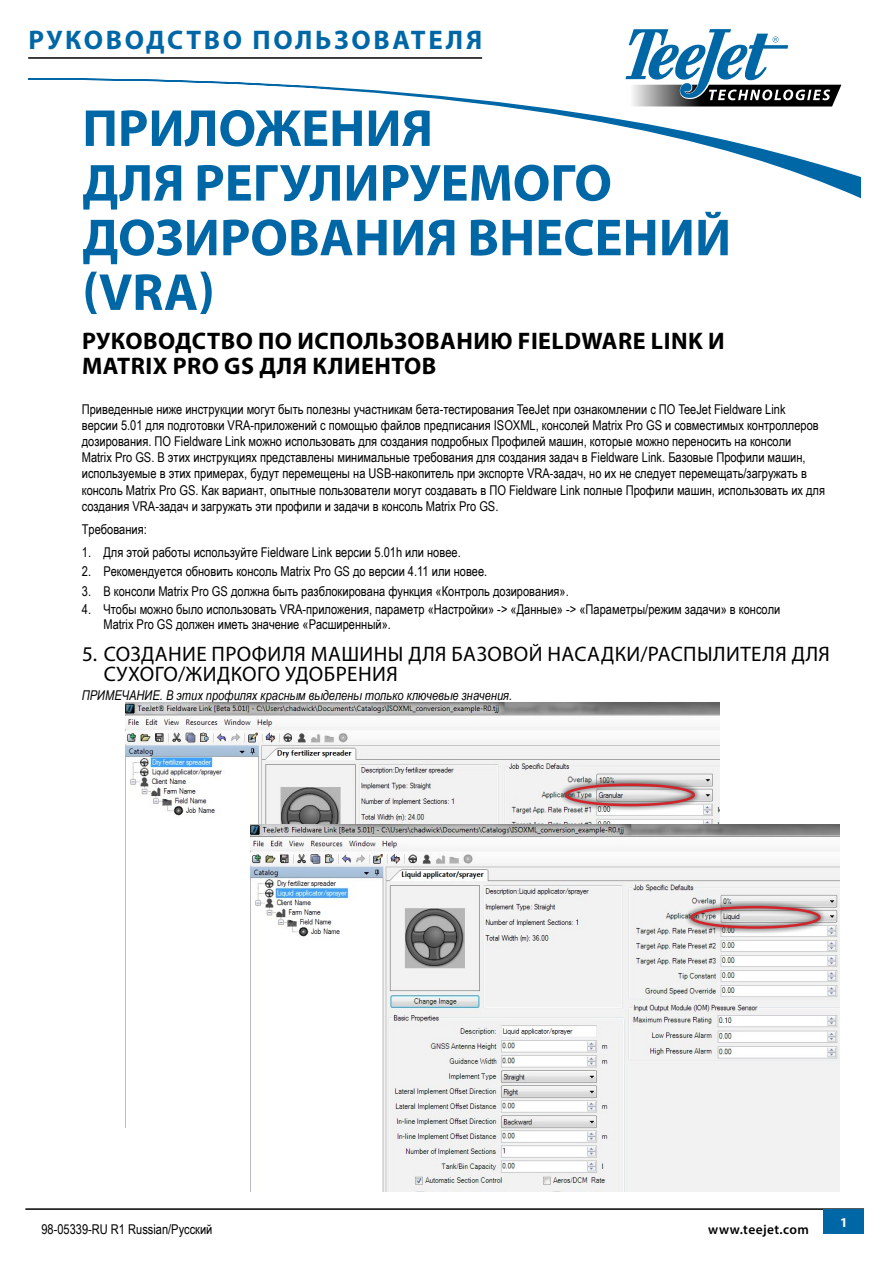
<style>
.page{position:relative;width:893px;height:1263px;background:#fff}
.page>*{position:absolute;margin:0;border:0;box-sizing:border-box;transform-origin:0 0}
.t1{font:700 52.5px/54.6px "Myriad Pro";color:#0067a6}
.t2{font:700 27px "Myriad Pro";letter-spacing:.095em;color:#0067a6}
.t3{font:700 24px/25.5px "Myriad Pro";letter-spacing:.02em;color:#000}
.t4{font:21px/19.5px "Myriad Pro";letter-spacing:.02em;color:#000}
.t5{font:13.5px/16.2px "Arial Narrow";color:#000}
.t6{font:italic 13.5px "Arial Narrow";color:#000}
.t7{font:600 13.5px "Myriad Pro";letter-spacing:.03em;color:#000}
.t8{font:700 13.5px "Myriad Pro";color:#fff}
</style>
<div class="page">
<svg style="left:28px;top:78px;width:834px;height:121px"></svg>
<svg style="left:625px;top:29px;width:216px;height:77px"></svg>
<hr style="left:28px;top:57px;width:454px;height:2px;background:#000">
<hr style="left:25px;top:1208px;width:839px;height:2px;background:#000">
<div style="left:824px;top:1209px;width:40px;height:24px;background:#0067a6"></div>
<img style="left:125px;top:703px;width:594px;height:424px">
<img style="left:250px;top:824px;width:590px;height:367px">
<div style="left:684px;top:900px;width:142px;height:35px;background:#000;opacity:.75"></div>
<div style="left:690px;top:906px;width:131px;height:23px;border:2px solid #d2232a;border-radius:50%"></div>
<div style="left:559px;top:777px;width:142px;height:35px;background:#000;opacity:.75"></div>
<div style="left:565px;top:783px;width:130px;height:23px;border:2px solid #d2232a;border-radius:50%"></div>
<h2 class="t2" style="left:28px;top:22px;width:455px">РУКОВОДСТВО ПОЛЬЗОВАТЕЛЯ</h2>
<h1 class="t1" style="left:82px;top:99px;width:650px">ПРИЛОЖЕНИЯ<br>ДЛЯ РЕГУЛИРУЕМОГО<br>ДОЗИРОВАНИЯ ВНЕСЕНИЙ (VRA)</h1>
<h3 class="t3" style="left:82px;top:327px;width:644px">РУКОВОДСТВО ПО ИСПОЛЬЗОВАНИЮ FIELDWARE LINK И<br>MATRIX PRO GS ДЛЯ КЛИЕНТОВ</h3>
<p class="t5" style="left:82px;top:400px;width:745px">Приведенные ниже инструкции могут быть полезны участникам бета-тестирования TeeJet при ознакомлении с ПО TeeJet Fieldware Link<br>версии 5.01 для подготовки VRA-приложений с помощью файлов предписания ISOXML, консолей Matrix Pro GS и совместимых контроллеров дозирования. ПО Fieldware Link можно использовать для создания подробных Профилей машин, которые можно переносить на консоли<br>Matrix Pro GS. В этих инструкциях представлены минимальные требования для создания задач в Fieldware Link. Базовые Профили машин, используемые в этих примерах, будут перемещены на USB-накопитель при экспорте VRA-задач, но их не следует перемещать/загружать в консоль Matrix Pro GS. Как вариант, опытные пользователи могут создавать в ПО Fieldware Link полные Профили машин, использовать их для создания VRA-задач и загружать эти профили и задачи в консоль Matrix Pro GS.</p>
<p class="t5" style="left:82px;top:520px;width:66px">Требования:</p>
<p class="t5" style="left:82px;top:543px;width:380px">1. Для этой работы используйте Fieldware Link версии 5.01h или новее.</p>
<p class="t5" style="left:82px;top:563px;width:407px">2. Рекомендуется обновить консоль Matrix Pro GS до версии 4.11 или новее.</p>
<p class="t5" style="left:82px;top:582px;width:488px">3. В консоли Matrix Pro GS должна быть разблокирована функция «Контроль дозирования».</p>
<p class="t5" style="left:103px;top:601px;width:678px;line-height:15px;text-indent:-22px">4. Чтобы можно было использовать VRA-приложения, параметр «Настройки» -&gt; «Данные» -&gt; «Параметры/режим задачи» в консоли<br>Matrix Pro GS должен иметь значение «Расширенный».</p>
<h3 class="t4" style="left:104px;top:644px;width:728px;text-indent:-22px">5. СОЗДАНИЕ ПРОФИЛЯ МАШИНЫ ДЛЯ БАЗОВОЙ НАСАДКИ/РАСПЫЛИТЕЛЯ ДЛЯ<br>СУХОГО/ЖИДКОГО УДОБРЕНИЯ</h3>
<p class="t6" style="left:82px;top:686px;width:432px">ПРИМЕЧАНИЕ. В этих профилях красным выделены только ключевые значения.</p>
<p class="t5" style="left:41px;top:1220px;width:172px">98-05339-RU R1 Russian/Русский</p>
<p class="t7" style="left:708px;top:1221px;width:102px">www.teejet.com</p>
<p class="t8" style="left:840px;top:1213px;width:9px">1</p>
</div>
